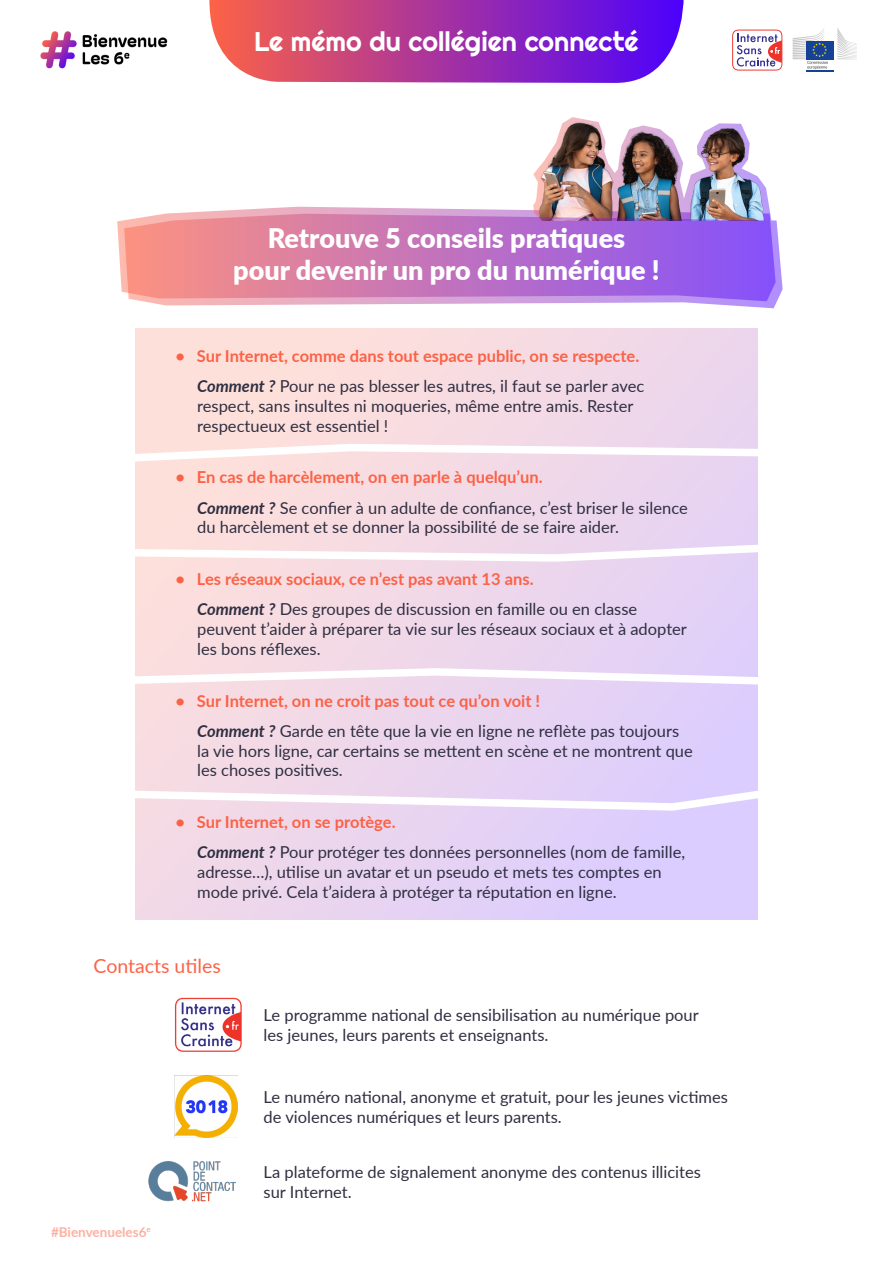
<style>
.page{position:relative;width:893px;height:1263px;background:#fff}
.page>*{position:absolute;margin:0;border:0;box-sizing:border-box;transform-origin:0 0}
.t1{font:900 27px/32.4px "Lato";color:#fff;text-align:center}
.t2{font:27px "Righteous";color:#fff}
.t3{font:19.5px "Lato";color:#fc6246}
.t4{font:16.5px/19.8px "Lato";color:#2f2f42}
.t5{font:700 16.5px/30.3px "Lato";color:#fc6246}
.t6{font:700 13.5px "Lato";color:#fdb0a2}
.s1{font-style:italic;color:#2f2f42}
.s2{font-weight:400;color:#2f2f42}
.s3{font-weight:700;color:#fc6246}
.s4{font-weight:700;font-style:italic}
</style>
<div class="page">
<svg style="left:117px;top:207px;width:416px;height:85px"></svg>
<img style="left:533px;top:117px;width:232px;height:97px">
<div style="left:135px;top:329px;width:623px;height:591px;background:linear-gradient(to right,#fcdfdc,#e1d0f9)"></div>
<img style="left:148px;top:1161px;width:88px;height:41px">
<img style="left:174px;top:1075px;width:63px;height:62px">
<img style="left:174px;top:997px;width:68px;height:55px">
<img style="left:40px;top:31px;width:128px;height:38px">
<svg style="left:793px;top:28px;width:64px;height:44px"></svg>
<svg style="left:209px;top:0;width:475px;height:83px;background:#a93ea7"></svg>
<svg style="left:732px;top:30px;width:50px;height:41px"></svg>
<svg style="left:124px;top:214px;width:659px;height:94px;background:#c57ec1"></svg>
<svg style="left:135px;top:440px;width:623px;height:26px"></svg>
<svg style="left:135px;top:539px;width:623px;height:26px"></svg>
<svg style="left:135px;top:664px;width:623px;height:25px"></svg>
<svg style="left:135px;top:785px;width:623px;height:29px"></svg>
<h1 class="t2" style="left:254px;top:24px;width:386px">Le mémo du collégien connecté</h1>
<h1 class="t1" style="left:233px;top:221px;width:428px">Retrouve 5 conseils pratiques<br>pour devenir un pro du numérique !</h1>
<p class="t5" style="left:197px;top:340px;width:449px;text-indent:-22px">• Sur Internet, comme dans tout espace public, on se respecte.<br><span class="s1">Comment ?</span> <span class="s2">Pour ne pas blesser les autres, il faut se parler avec</span></p>
<p class="t4" style="left:197px;top:395px;width:438px">respect, sans insultes ni moqueries, même entre amis. Rester respectueux est essentiel !</p>
<p class="t4" style="left:197px;top:461px;width:492px;line-height:30.3px;text-indent:-22px"><span class="s3">• En cas de harcèlement, on en parle à quelqu’un.<br></span><span class="s4">Comment ?</span> Se confier à un adulte de confiance, c’est briser le silence</p>
<p class="t4" style="left:197px;top:517px;width:423px">du harcèlement et se donner la possibilité de se faire aider.</p>
<p class="t4" style="left:197px;top:563px;width:442px;line-height:30.3px;text-indent:-22px"><span class="s3">• Les réseaux sociaux, ce n’est pas avant 13 ans.<br></span><span class="s4">Comment ?</span> Des groupes de discussion en famille ou en classe</p>
<p class="t4" style="left:197px;top:618px;width:491px">peuvent t’aider à préparer ta vie sur les réseaux sociaux et à adopter les bons réflexes.</p>
<p class="t4" style="left:197px;top:685px;width:484px;line-height:30.3px;text-indent:-22px"><span class="s3">• Sur Internet, on ne croit pas tout ce qu’on voit !<br></span><span class="s4">Comment ?</span> Garde en tête que la vie en ligne ne reflète pas toujours</p>
<p class="t4" style="left:197px;top:740px;width:497px">la vie hors ligne, car certains se mettent en scène et ne montrent que les choses positives.</p>
<p class="t4" style="left:197px;top:806px;width:489px;line-height:30.3px;text-indent:-22px"><span class="s3">• Sur Internet, on se protège.<br></span><span class="s4">Comment ?</span> Pour protéger tes données personnelles (nom de famille,</p>
<p class="t4" style="left:197px;top:861px;width:466px">adresse…), utilise un avatar et un pseudo et mets tes comptes en mode privé. Cela t’aidera à protéger ta réputation en ligne.</p>
<p class="t3" style="left:94px;top:952px;width:129px">Contacts utiles</p>
<p class="t6" style="left:51px;top:1222px;width:101px">#Bienvenueles6<sup>e</sup></p>
<p class="t4" style="left:264px;top:1004px;width:437px">Le programme national de sensibilisation au numérique pour les jeunes, leurs parents et enseignants.</p>
<p class="t4" style="left:264px;top:1086px;width:466px">Le numéro national, anonyme et gratuit, pour les jeunes victimes de violences numériques et leurs parents.</p>
<p class="t4" style="left:264px;top:1161px;width:439px">La plateforme de signalement anonyme des contenus illicites sur Internet.</p>
</div>
